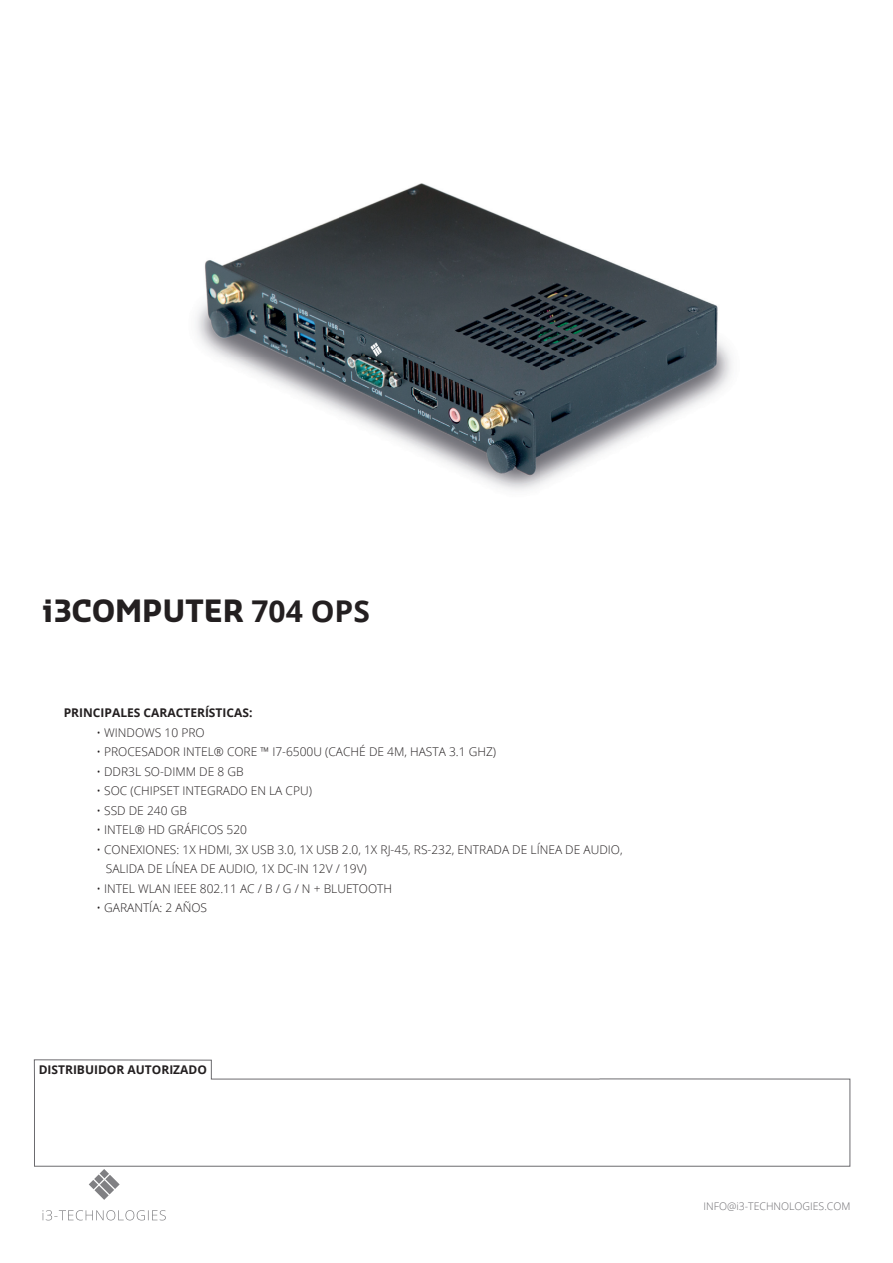
<style>
.page{position:relative;width:893px;height:1263px;background:#fff}
.page>*{position:absolute;margin:0;border:0;box-sizing:border-box;transform-origin:0 0}
.t1{font:700 30px "Sansa";color:#231f20}
.t2{font:300 12px/19.5px "Open Sans";color:#231f20}
.t3{font:700 12px "Open Sans";color:#231f20}
.t4{font:300 10.5px "Open Sans";color:#6c6b6f}
.s1{font-family:"Open Sans"}
</style>
<div class="page">
<svg style="left:34px;top:1059px;width:816px;height:107px"></svg>
<svg style="left:43px;top:1210px;width:123px;height:10px"></svg>
<svg style="left:89px;top:1169px;width:31px;height:31px"></svg>
<img style="left:196px;top:183px;width:536px;height:308px">
<h1 class="t1" style="left:43px;top:591px;width:329px">i3COMPUTER <span class="s1">704 OPS</span></h1>
<p class="t3" style="left:64px;top:704px;width:190px">PRINCIPALES CARACTERÍSTICAS:</p>
<p class="t2" style="left:97px;top:722px;width:110px">• WINDOWS 10 PRO</p>
<p class="t2" style="left:97px;top:742px;width:401px">• PROCESADOR INTEL® CORE ™ I7-6500U (CACHÉ DE 4M, HASTA 3.1 GHZ)</p>
<p class="t2" style="left:97px;top:761px;width:149px">• DDR3L SO-DIMM DE 8 GB</p>
<p class="t2" style="left:97px;top:781px;width:217px">• SOC (CHIPSET INTEGRADO EN LA CPU)</p>
<p class="t2" style="left:97px;top:800px;width:92px">• SSD DE 240 GB</p>
<p class="t2" style="left:97px;top:820px;width:152px">• INTEL® HD GRÁFICOS 520</p>
<p class="t2" style="left:106px;top:839px;width:518px;text-indent:-9px">• CONEXIONES: 1X HDMI, 3X USB 3.0, 1X USB 2.0, 1X RJ-45, RS-232, ENTRADA DE LÍNEA DE AUDIO,<br>SALIDA DE LÍNEA DE AUDIO, 1X DC-IN 12V / 19V)</p>
<p class="t2" style="left:97px;top:878px;width:297px">• INTEL WLAN IEEE 802.11 AC / B / G / N + BLUETOOTH</p>
<p class="t2" style="left:97px;top:898px;width:112px">• GARANTÍA: 2 AÑOS</p>
<p class="t3" style="left:39px;top:1061px;width:170px">DISTRIBUIDOR AUTORIZADO</p>
<p class="t4" style="left:704px;top:1199px;width:148px">INFO@i3-TECHNOLOGIES.COM</p>
</div>
